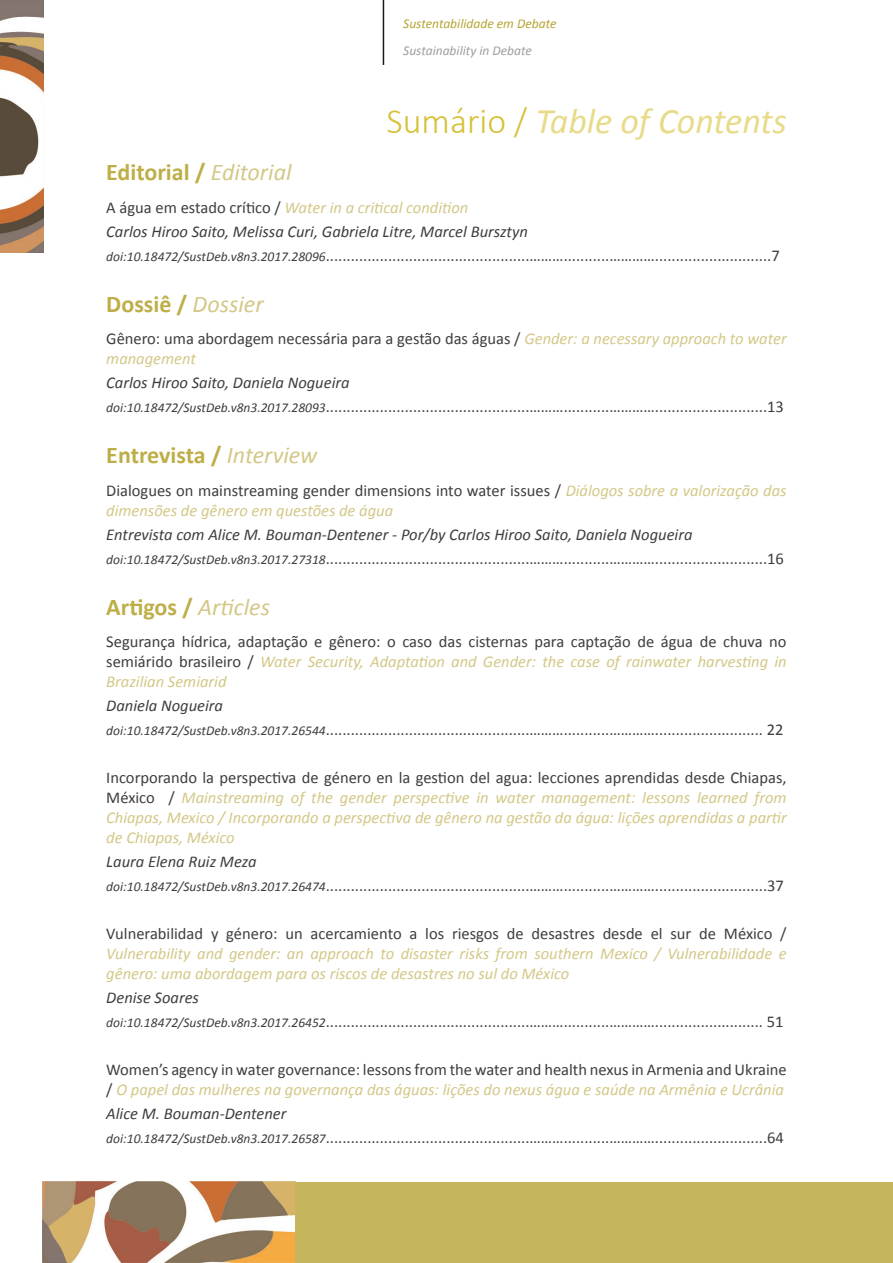
<style>
.page{position:relative;width:893px;height:1263px;background:#fff}
.page>*{position:absolute;margin:0;border:0;box-sizing:border-box;transform-origin:0 0}
.t1{font:italic 36px "Calibri";color:#e7db89}
.t2{font:700 24px "Calibri";color:#beae48}
.t3{font:16.5px/24px "Calibri";color:#3e3e40}
.t4{font:italic 16.5px/19.8px "Calibri";color:#d3c887}
.t5{font:italic 13.5px "Calibri";color:#b6a533}
.t6{font:italic 13.5px "Calibri";color:#9d9ea0}
.s1{font-weight:300;font-style:normal;color:#d6c139}
.s2{font-weight:400;font-style:italic;color:#d3c887}
.s3{font-style:italic;color:#d3c887}
.s4{font-style:italic}
.s5{font-style:italic;font-size:13.5px}
.s6{font-style:normal;color:#3e3e40}
</style>
<div class="page">
<hr style="left:383px;top:0;width:1px;height:65px;background:#1a171c">
<img style="left:43px;top:1181px;width:252px;height:82px">
<div style="left:296px;top:1182px;width:597px;height:81px;background:#c5b65d"></div>
<img style="left:0;top:0;width:44px;height:253px">
<p class="t5" style="left:403px;top:15px;width:155px">Sustentabilidade em Debate</p>
<p class="t6" style="left:403px;top:41px;width:130px">Sustainability in Debate</p>
<h1 class="t1" style="left:387px;top:97px;width:402px"><span class="s1">Sumário /</span> Table of Contents</h1>
<h2 class="t2" style="left:106px;top:157px;width:187px">Editorial / <span class="s2">Editorial</span></h2>
<p class="t3" style="left:106px;top:195px;width:675px">A água em estado crítico / <span class="s3">Water in a critical condition<br></span><span class="s4">Carlos Hiroo Saito, Melissa Curi, Gabriela Litre, Marcel Bursztyn </span><span class="s5">doi:10.18472/SustDeb.v8n3.2017.28096</span>.................................................………...........…………............................7</p>
<h2 class="t2" style="left:106px;top:289px;width:159px">Dossiê / <span class="s2">Dossier</span></h2>
<p class="t3" style="left:106px;top:329px;width:682px;line-height:19.8px">Gênero: uma abordagem necessária para a gestão das águas / <span class="s3">Gender: a necessary approach to water management</span></p>
<p class="t3" style="left:106px;top:371px;width:679px"><span class="s4">Carlos Hiroo Saito, Daniela Nogueira </span><span class="s5">doi:10.18472/SustDeb.v8n3.2017.28093</span>.................................................………...........…………...........................13</p>
<h2 class="t2" style="left:106px;top:440px;width:213px">Entrevista / <span class="s2">Interview</span></h2>
<p class="t4" style="left:106px;top:480px;width:682px"><span class="s6">Dialogues on mainstreaming gender dimensions into water issues /</span> Diálogos sobre a valorização das dimensões de gênero em questões de água</p>
<p class="t3" style="left:106px;top:522px;width:679px"><span class="s4">Entrevista com Alice M. Bouman-Dentener - Por/by Carlos Hiroo Saito, Daniela Nogueira </span><span class="s5">doi:10.18472/SustDeb.v8n3.2017.27318</span>.................................................………...........…………...........................16</p>
<h2 class="t2" style="left:106px;top:592px;width:165px">Artigos / <span class="s2">Articles</span></h2>
<p class="t3" style="left:106px;top:632px;width:682px;line-height:19.8px;text-align:justify">Segurança hídrica, adaptação e gênero: o caso das cisternas para captação de água de chuva no semiárido brasileiro / <span class="s3">Water Security, Adaptation and Gender: the case of rainwater harvesting in Brazilian Semiarid</span></p>
<p class="t3" style="left:106px;top:694px;width:679px"><span class="s4">Daniela Nogueira </span><span class="s5">doi:10.18472/SustDeb.v8n3.2017.26544</span>.................................................………...........………….......................... 22</p>
<p class="t4" style="left:106px;top:767px;width:682px;text-align:justify"><span class="s6">Incorporando la perspectiva de género en la gestion del agua: lecciones aprendidas desde Chiapas, México /</span> Mainstreaming of the gender perspective in water management: lessons learned from Chiapas, Mexico / Incorporando a perspectiva de gênero na gestão da água: lições aprendidas a partir de Chiapas, México</p>
<p class="t3" style="left:106px;top:849px;width:679px"><span class="s4">Laura Elena Ruiz Meza </span><span class="s5">doi:10.18472/SustDeb.v8n3.2017.26474</span>.................................................………...........…………...........................37</p>
<p class="t3" style="left:106px;top:921px;width:682px">Vulnerabilidad y género: un acercamiento a los riesgos de desastres desde el sur de México /</p>
<p class="t4" style="left:106px;top:943px;width:682px">Vulnerability and gender: an approach to disaster risks from southern Mexico / Vulnerabilidade e gênero: uma abordagem para os riscos de desastres no sul do México</p>
<p class="t3" style="left:106px;top:985px;width:679px"><span class="s4">Denise Soares </span><span class="s5">doi:10.18472/SustDeb.v8n3.2017.26452</span>.................................................………...........………….......................... 51</p>
<p class="t3" style="left:106px;top:1059px;width:682px;line-height:19.8px">Women’s agency in water governance: lessons from the water and health nexus in Armenia and Ukraine / <span class="s3">O papel das mulheres na governança das águas: lições do nexus água e saúde na Armênia e Ucrânia</span></p>
<p class="t3" style="left:106px;top:1101px;width:679px"><span class="s4">Alice M. Bouman‐Dentener </span><span class="s5">doi:10.18472/SustDeb.v8n3.2017.26587</span>.................................................………...........…………...........................64</p>
</div>
